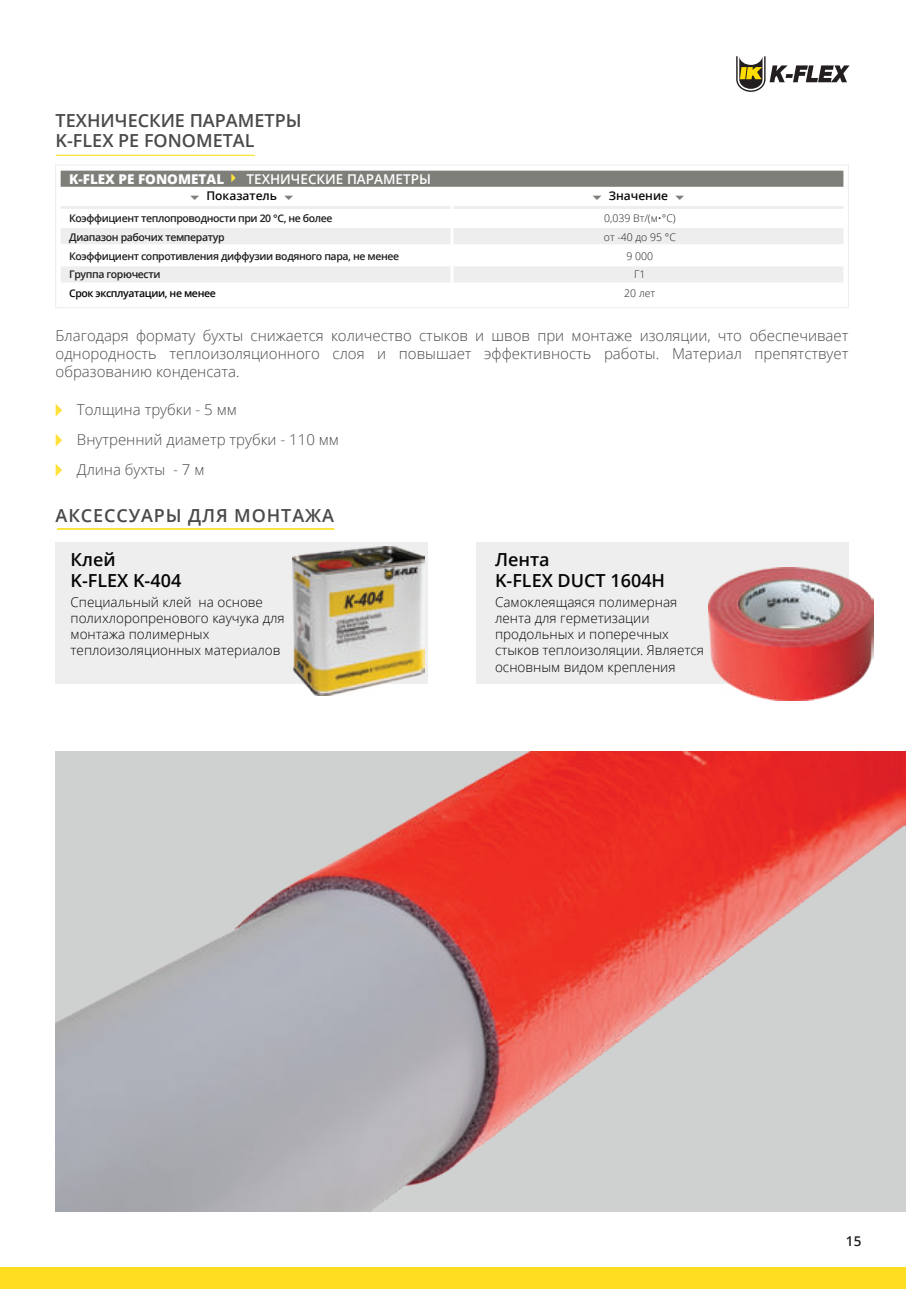
<style>
.page{position:relative;width:906px;height:1289px;background:#fff}
.page>*{position:absolute;margin:0;border:0;box-sizing:border-box;transform-origin:0 0}
.t1{font:600 18px/19.5px "Open Sans";color:#494a49}
.t2{font:600 18px/21px "Open Sans";color:#050504}
.t3{font:600 18px "Open Sans";letter-spacing:.05em;color:#494a49}
.t4{font:300 15px/18px "Open Sans";color:#494a49;text-align:justify}
.t5{font:300 13.5px/16.2px "Open Sans";color:#050504}
.t6{font:600 13.5px "Open Sans";color:#fff}
.t7{font:800 13.5px "Open Sans";color:#fff}
.t8{font:600 13.5px "Open Sans";color:#231f20}
.t9{font:600 12px "Open Sans";color:#090a0c}
.t10{font:600 10.5px/18.8px "Open Sans";letter-spacing:-.035em;color:#211e1e}
.t11{font:300 10.5px/18.8px "Open Sans";color:#211e1e;text-align:center}
.t12{font:600 10.5px "Open Sans";letter-spacing:-.035em;color:#050504}
</style>
<div class="page">
<div style="left:476px;top:542px;width:372px;height:141px;background:#edeeed"></div>
<div style="left:56px;top:542px;width:372px;height:142px;background:#edeeed"></div>
<hr style="left:57px;top:528px;width:277px;height:1px;background:#fbdc08">
<img style="left:292px;top:546px;width:132px;height:149px">
<img style="left:708px;top:568px;width:165px;height:132px">
<hr style="left:56px;top:155px;width:199px;height:1px;background:#fbdc08">
<div style="left:59px;top:226px;width:786px;height:19px;background:#edeeed"></div>
<div style="left:59px;top:265px;width:786px;height:19px;background:#edeeed"></div>
<div style="left:59px;top:168px;width:786px;height:20px;background:#7f7f7a"></div>
<hr style="left:59px;top:206px;width:786px;height:3px;background:#edeeed">
<div style="left:58px;top:168px;width:788px;height:137px;border:3px solid #fff"></div>
<hr style="left:59px;top:282px;width:786px;height:3px;background:#fff">
<hr style="left:59px;top:263px;width:786px;height:3px;background:#fff">
<hr style="left:59px;top:244px;width:786px;height:3px;background:#fff">
<hr style="left:59px;top:225px;width:786px;height:3px;background:#fff">
<hr style="left:59px;top:187px;width:786px;height:3px;background:#fff">
<hr style="left:450px;top:188px;width:3px;height:115px;background:#fff">
<div style="left:55px;top:164px;width:794px;height:144px;border:1px solid #edeeef"></div>
<svg style="left:231px;top:173px;width:5px;height:9px"></svg>
<div style="left:0;top:1266px;width:906px;height:22px;background:#ffdd21"></div>
<svg style="left:736px;top:56px;width:113px;height:36px"></svg>
<svg style="left:56px;top:404px;width:6px;height:12px"></svg>
<svg style="left:56px;top:434px;width:6px;height:12px"></svg>
<svg style="left:56px;top:464px;width:6px;height:12px"></svg>
<img style="left:55px;top:751px;width:851px;height:460px">
<p class="t1" style="left:56px;top:111px;width:247px">ТЕХНИЧЕСКИЕ ПАРАМЕТРЫ<br>K-FLEX PE FONOMETAL</p>
<p class="t7" style="left:69px;top:168px;width:156px">K-FLEX PE FONOMETAL</p>
<p class="t6" style="left:246px;top:169px;width:186px">ТЕХНИЧЕСКИЕ ПАРАМЕТРЫ</p>
<p class="t9" style="left:206px;top:187px;width:72px">Показатель</p>
<p class="t9" style="left:608px;top:187px;width:61px">Значение</p>
<p class="t10" style="left:69px;top:209px;width:265px">Коэффициент теплопроводности при 20 °С, не более</p>
<p class="t11" style="left:604px;top:208px;width:73px">0,039 Вт/(м•°C)</p>
<p class="t10" style="left:69px;top:227px;width:157px">Диапазон рабочих температур</p>
<p class="t11" style="left:604px;top:227px;width:74px">от -40 до 95 °С</p>
<p class="t10" style="left:69px;top:246px;width:331px">Коэффициент сопротивления диффузии водяного пара, не менее<br>Группа горючести</p>
<p class="t11" style="left:624px;top:246px;width:32px">9 000<br>Г1<br>20 лет</p>
<p class="t12" style="left:69px;top:286px;width:148px">Срок эксплуатации, не менее</p>
<p class="t4" style="left:56px;top:326px;width:794px">Благодаря формату бухты снижается количество стыков и швов при монтаже изоляции, что обеспечивает однородность теплоизоляционного слоя и повышает эффективность работы. Материал препятствует образованию конденсата.</p>
<p class="t4" style="left:77px;top:394px;width:264px;line-height:30px;text-align:left">Толщина трубки - 5 мм<br>Внутренний диаметр трубки - 110 мм<br>Длина бухты - 7 м</p>
<p class="t3" style="left:56px;top:503px;width:280px">АКСЕССУАРЫ ДЛЯ МОНТАЖА</p>
<p class="t2" style="left:71px;top:548px;width:112px">Клей<br>K-FLEX K-404</p>
<p class="t2" style="left:495px;top:548px;width:172px">Лента<br>K-FLEX DUCT 1604H</p>
<p class="t5" style="left:495px;top:593px;width:210px">Самоклеящаяся полимерная лента для герметизации продольных и поперечных стыков теплоизоляции. Является основным видом крепления</p>
<p class="t5" style="left:71px;top:593px;width:216px">Специальный клей на основе полихлоропренового каучука для монтажа полимерных теплоизоляционных материалов</p>
<p class="t8" style="left:846px;top:1233px;width:17px">15</p>
</div>
